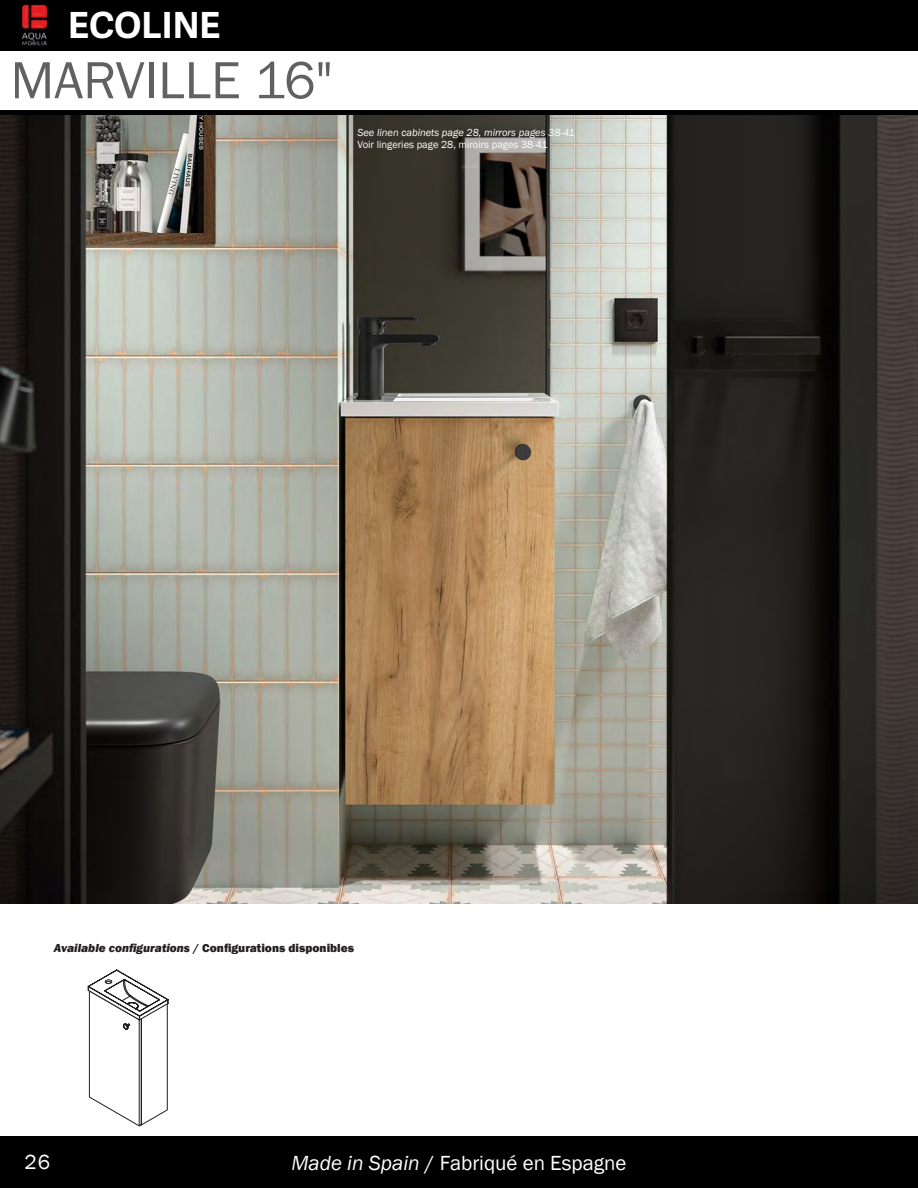
<style>
.page{position:relative;width:918px;height:1188px;background:#fff}
.page>*{position:absolute;margin:0;border:0;box-sizing:border-box;transform-origin:0 0}
.t1{font:54px "Franklin Gothic";color:#616164}
.t2{font:700 36px "Adelle Sans";color:#fff}
.t3{font:21px "Franklin Gothic";color:#fff}
.t4{font:800 12px "Franklin Gothic";color:#231f20}
.t5{font:italic 10.5px "Franklin Gothic";color:#fff}
.t6{font:10.5px "Franklin Gothic";color:#fff}
.s1{font-style:italic}
</style>
<div class="page">
<div style="left:0;top:1137px;width:918px;height:51px;background:#000001"></div>
<div style="left:0;top:0;width:918px;height:50px;background:#000001"></div>
<div style="left:0;top:110px;width:918px;height:6px;background:#000001"></div>
<img style="left:22px;top:4px;width:26px;height:42px">
<img style="left:0;top:115px;width:918px;height:789px">
<svg style="left:88px;top:970px;width:81px;height:156px"></svg>
<h2 class="t2" style="left:68px;top:3px;width:154px">ECOLINE</h2>
<p class="t1" style="left:10px;top:47px;width:324px">MARVILLE 16"</p>
<p class="t5" style="left:358px;top:126px;width:219px">See linen cabinets page 28, mirrors pages 38-41</p>
<p class="t6" style="left:358px;top:138px;width:192px">Voir lingeries page 28, miroirs pages 38-41</p>
<p class="t4" style="left:54px;top:940px;width:302px"><span class="s1">Available configurations</span> / Configurations disponibles</p>
<h3 class="t3" style="left:25px;top:1149px;width:27px">26</h3>
<h3 class="t3" style="left:292px;top:1150px;width:337px"><span class="s1">Made in Spain</span> / Fabriqué en Espagne</h3>
</div>
